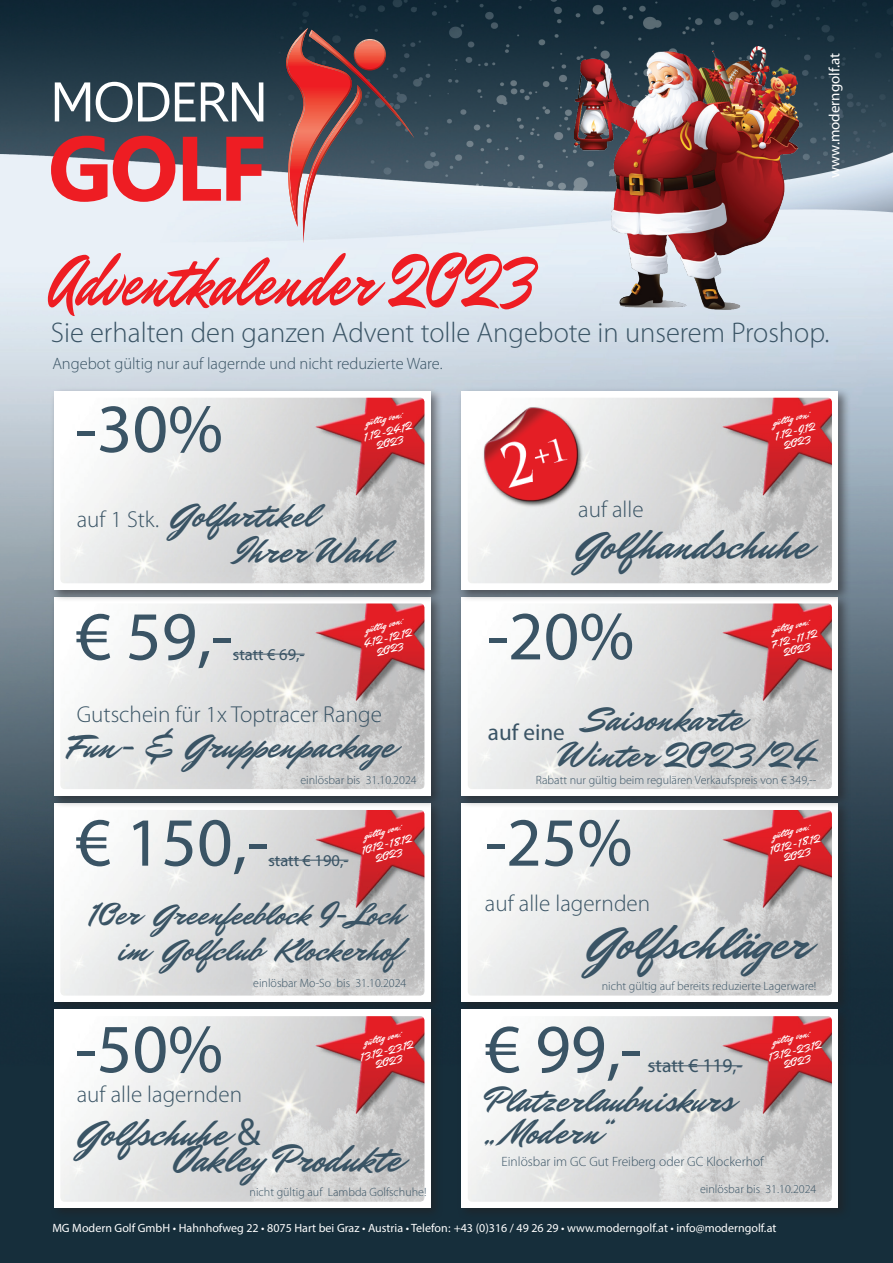
<style>
.page{position:relative;width:893px;height:1263px;background:#fff}
.page>*{position:absolute;margin:0;border:0;box-sizing:border-box;transform-origin:0 0}
.t1{font:76.5px "Mr Dafoe";color:#ee1d23;scale:.77 1}
.t2{font:69.45px "Myriad Pro";color:#3a5465}
.t3{font:49.5px "Mr Dafoe";color:#3a5465}
.t4{font:42px "Mr Dafoe";color:#3a5465}
.t5{font:39px "Mr Dafoe";color:#3a5465}
.t6{font:36.3px "Mr Dafoe";color:#3a5465}
.t7{font:36.15px "Mr Dafoe";color:#3a5465}
.t8{font:36px/31.5px "Mr Dafoe";color:#3a5465}
.t9{font:33px "Mr Dafoe";color:#3a5465}
.t10{font:31.5px "Mr Dafoe";color:#3a5465}
.t11{font:300 28.5px "Myriad Pro";color:#3a5465}
.t12{font:300 23.1px "Myriad Pro";color:#3a5465}
.t13{font:23.1px "Myriad Pro";color:#3a5465}
.t14{font:19.5px "Myriad Pro";color:#3a5465}
.t15{font:300 16.5px "Myriad Pro";color:#3a5465}
.t16{font:16.5px "Myriad Pro";color:#3a5465}
.t17{font:15px "Myriad Pro";color:#fff}
.t18{font:300 13.5px "Myriad Pro";color:#3a5465}
.t19{font:300 12px "Myriad Pro";color:#3a5465}
.t20{font:12px "Myriad Hebrew";color:#fff}
.t21{font:11.1px/11.1px "Mr Dafoe";color:#fff;text-align:center}
.t22{font:10.5px "Mr Dafoe";color:#fff}
.s1{font-family:"Myriad Pro"}
</style>
<div class="page">
<img style="left:0;top:0;width:893px;height:1263px">
<img style="left:574px;top:47px;width:224px;height:262px">
<svg style="left:274px;top:28px;width:140px;height:215px;background:#8a757b"></svg>
<svg style="left:355px;top:40px;width:30px;height:29px"></svg>
<svg style="left:55px;top:82px;width:35px;height:39px"></svg>
<svg style="left:96px;top:82px;width:73px;height:40px"></svg>
<svg style="left:175px;top:82px;width:88px;height:39px"></svg>
<svg style="left:51px;top:136px;width:124px;height:66px;background:#cd626a"></svg>
<svg style="left:183px;top:137px;width:80px;height:64px;background:#c25f67"></svg>
<div style="left:457px;top:800px;width:394px;height:214px;background:#231f20;opacity:.55"></div>
<div style="left:461px;top:804px;width:377px;height:198px;background:#fff"></div>
<img style="left:468px;top:810px;width:364px;height:185px">
<div style="left:50px;top:800px;width:394px;height:214px;background:#231f20;opacity:.55"></div>
<div style="left:54px;top:804px;width:377px;height:198px;background:#fff"></div>
<img style="left:60px;top:810px;width:364px;height:185px">
<hr style="left:268px;top:860px;width:80px;height:1px;background:#3a5465">
<div style="left:457px;top:593px;width:394px;height:215px;background:#231f20;opacity:.55"></div>
<div style="left:461px;top:597px;width:377px;height:198px;background:#fff"></div>
<img style="left:468px;top:603px;width:364px;height:186px">
<div style="left:50px;top:593px;width:394px;height:215px;background:#231f20;opacity:.55"></div>
<div style="left:54px;top:597px;width:377px;height:198px;background:#fff"></div>
<img style="left:60px;top:603px;width:364px;height:186px">
<hr style="left:233px;top:654px;width:72px;height:1px;background:#3a5465">
<div style="left:457px;top:1006px;width:394px;height:215px;background:#182a36"></div>
<div style="left:461px;top:1010px;width:377px;height:198px;background:#fff"></div>
<img style="left:468px;top:1016px;width:364px;height:186px">
<div style="left:50px;top:1006px;width:394px;height:215px;background:#182b36"></div>
<div style="left:54px;top:1010px;width:377px;height:198px;background:#fff"></div>
<img style="left:60px;top:1016px;width:364px;height:186px">
<hr style="left:648px;top:1065px;width:94px;height:1px;background:#3a5465">
<div style="left:457px;top:387px;width:394px;height:215px;background:#231f20;opacity:.55"></div>
<div style="left:461px;top:391px;width:377px;height:199px;background:#fff"></div>
<img style="left:468px;top:398px;width:364px;height:185px">
<img style="left:481px;top:405px;width:104px;height:104px">
<div style="left:50px;top:387px;width:394px;height:215px;background:#231f20;opacity:.55"></div>
<div style="left:54px;top:391px;width:377px;height:199px;background:#fff"></div>
<img style="left:60px;top:398px;width:364px;height:185px">
<p class="t17" style="left:826px;top:178px;width:127px;rotate:-90deg">www.moderngolf.at</p>
<h1 class="t1" style="left:51px;top:229px;width:631px">Adventkalender 2023</h1>
<h3 class="t11" style="left:51px;top:316px;width:780px">Sie erhalten den ganzen Advent tolle Angebote in unserem Proshop.</h3>
<h3 class="t15" style="left:52px;top:354px;width:392px">Angebot gültig nur auf lagernde und nicht reduzierte Ware.</h3>
<h2 class="t2" style="left:76px;top:391px;width:149px">-30%</h2>
<p class="t22" style="left:364px;top:416px;width:40px;rotate:-14deg">gültig von:</p>
<p class="t21" style="left:362px;top:432px;width:51px;rotate:-14deg">1.12-24.12</p>
<p class="t21" style="left:375px;top:440px;width:29px;rotate:-14deg">2023</p>
<h3 class="t12" style="left:77px;top:507px;width:84px">auf 1 Stk.</h3>
<h3 class="t7" style="left:173px;top:490px;width:144px">Golfartikel</h3>
<h3 class="t7" style="left:236px;top:526px;width:153px">Ihrer Wahl</h3>
<h2 class="t2" style="left:76px;top:598px;width:159px">€ 59,-</h2>
<h3 class="t16" style="left:233px;top:645px;width:73px">statt € 69,-</h3>
<p class="t22" style="left:364px;top:623px;width:40px;rotate:-14deg">gültig von:</p>
<p class="t21" style="left:362px;top:639px;width:51px;rotate:-14deg">4.12-12.12<br>2023</p>
<h3 class="t12" style="left:77px;top:701px;width:307px">Gutschein für 1x Toptracer Range</h3>
<h3 class="t6" style="left:68px;top:721px;width:327px">Fun- &amp; Gruppenpackage</h3>
<p class="t19" style="left:300px;top:773px;width:118px">einlösbar bis 31.10.2024</p>
<h2 class="t2" style="left:76px;top:804px;width:194px">€ 150,-</h2>
<h3 class="t16" style="left:268px;top:851px;width:82px">statt € 190,-</h3>
<p class="t22" style="left:363px;top:829px;width:40px;rotate:-14deg">gültig von:</p>
<p class="t21" style="left:360px;top:845px;width:53px;rotate:-14deg">10.12-18.12<br>2023</p>
<h3 class="t10" style="left:86px;top:893px;width:318px">10er Greenfeeblock 9-Loch</h3>
<h3 class="t9" style="left:117px;top:927px;width:303px">im Golfclub Klockerhof</h3>
<p class="t19" style="left:253px;top:976px;width:155px">einlösbar Mo-So bis 31.10.2024</p>
<p class="t22" style="left:771px;top:416px;width:40px;rotate:-14deg">gültig von:</p>
<p class="t21" style="left:773px;top:431px;width:43px;rotate:-14deg">1.12-9.12<br>2023</p>
<h3 class="t12" style="left:578px;top:496px;width:67px">auf alle</h3>
<h3 class="t4" style="left:579px;top:517px;width:232px">Golfhandschuhe</h3>
<h2 class="t2" style="left:487px;top:598px;width:149px">-20%</h2>
<p class="t22" style="left:771px;top:623px;width:40px;rotate:-14deg">gültig von:</p>
<p class="t21" style="left:771px;top:639px;width:48px;rotate:-14deg">7.12-11.12<br>2023</p>
<h3 class="t7" style="left:586px;top:694px;width:158px">Saisonkarte</h3>
<h3 class="t13" style="left:488px;top:720px;width:78px">auf eine</h3>
<h3 class="t7" style="left:558px;top:731px;width:256px">Winter 2023/24</h3>
<p class="t19" style="left:536px;top:773px;width:282px">Rabatt nur gültig beim regulären Verkaufspreis von € 349,--</p>
<h2 class="t2" style="left:485px;top:804px;width:149px">-25%</h2>
<p class="t22" style="left:771px;top:828px;width:40px;rotate:-14deg">gültig von:</p>
<p class="t21" style="left:768px;top:845px;width:53px;rotate:-14deg">10.12-18.12<br>2023</p>
<h3 class="t12" style="left:485px;top:890px;width:167px">auf alle lagernden</h3>
<h3 class="t3" style="left:590px;top:909px;width:220px">Golfschläger</h3>
<p class="t19" style="left:602px;top:980px;width:216px">nicht gültig auf bereits reduzierte Lagerware!</p>
<h2 class="t2" style="left:76px;top:1011px;width:149px">-50%</h2>
<p class="t22" style="left:771px;top:1035px;width:40px;rotate:-14deg">gültig von:</p>
<h2 class="t2" style="left:485px;top:1011px;width:159px">€ 99,-</h2>
<p class="t22" style="left:363px;top:1035px;width:40px;rotate:-14deg">gültig von:</p>
<p class="t21" style="left:767px;top:1052px;width:57px;rotate:-14deg">13.12-23.12<br>2023</p>
<p class="t21" style="left:358px;top:1052px;width:57px;rotate:-14deg">13.12-23.12<br>2023</p>
<h3 class="t14" style="left:648px;top:1055px;width:96px">statt € 119,-</h3>
<h3 class="t8" style="left:485px;top:1085px;width:250px">Platzerlaubniskurs „ Modern“</h3>
<h3 class="t12" style="left:77px;top:1081px;width:167px">auf alle lagernden</h3>
<h3 class="t5" style="left:174px;top:1132px;width:229px">Oakley Produkte</h3>
<h3 class="t5" style="left:81px;top:1107px;width:182px">Golfschuhe <span class="s1">&amp;</span></h3>
<p class="t19" style="left:250px;top:1185px;width:178px">nicht gültig auf Lambda Golfschuhe!</p>
<p class="t18" style="left:501px;top:1154px;width:264px">Einlösbar im GC Gut Freiberg oder GC Klockerhof</p>
<p class="t19" style="left:700px;top:1182px;width:118px">einlösbar bis 31.10.2024</p>
<p class="t20" style="left:52px;top:1221px;width:726px">MG Modern Golf GmbH • Hahnhofweg 22 • 8075 Hart bei Graz • Austria • Telefon: +43 (0)316 / 49 26 29 • www.moderngolf.at • info@moderngolf.at</p>
</div>
